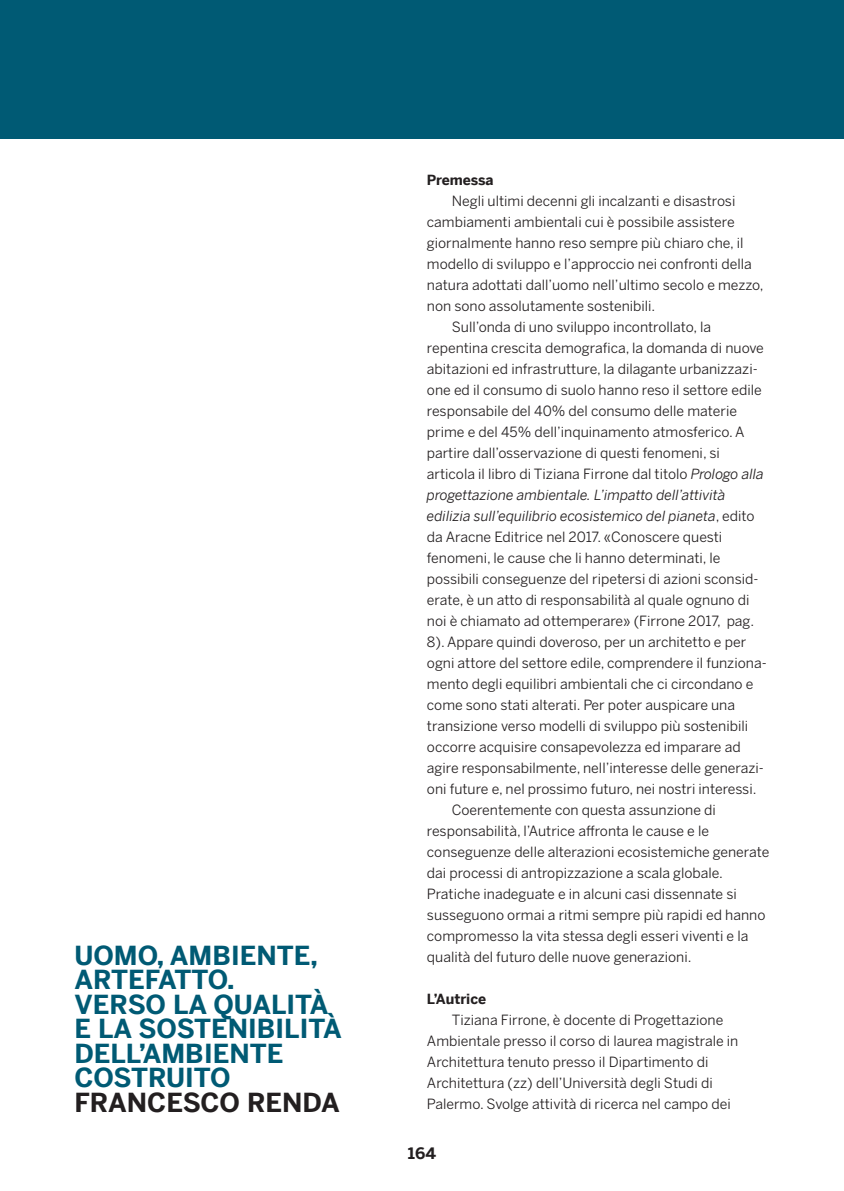
<style>
.page{position:relative;width:844px;height:1191px;background:#fff}
.page>*{position:absolute;margin:0;border:0;box-sizing:border-box;transform-origin:0 0}
.t1{font:700 26.25px/24.5px "Benton Sans";color:#005a74}
.t2{font:700 26.25px "Benton Sans";color:#231f20}
.t3{font:700 15.75px "Benton Sans";color:#231f20}
.t4{font:14px/21px "Benton Sans";color:#231f20}
.t5{font:italic 14px "Benton Sans";color:#231f20}
.t6{font:700 14px "Benton Sans";letter-spacing:-.005em;color:#231f20}
.s1{font-style:italic}
.s2{font-style:normal}
</style>
<div class="page">
<div style="left:0;top:0;width:843px;height:139px;background:#005a74"></div>
<h1 class="t1" style="left:74px;top:943px;width:269px">UOMO, AMBIENTE,<br>ARTEFATTO.<br>VERSO LA QUALITÀ<br>E LA SOSTENIBILITÀ<br>DELL’AMBIENTE<br>COSTRUITO</h1>
<h1 class="t2" style="left:74px;top:1087px;width:267px">FRANCESCO RENDA</h1>
<p class="t6" style="left:427px;top:171px;width:68px">Premessa</p>
<p class="t4" style="left:451px;top:190px;width:285px">Negli ultimi decenni gli incalzanti e disastrosi</p>
<p class="t4" style="left:427px;top:211px;width:309px">cambiamenti ambientali cui è possibile assistere</p>
<p class="t4" style="left:427px;top:232px;width:318px">giornalmente hanno reso sempre più chiaro che, il</p>
<p class="t4" style="left:427px;top:253px;width:326px">modello di sviluppo e l’approccio nei confronti della</p>
<p class="t4" style="left:427px;top:274px;width:338px">natura adottati dall’uomo nell’ultimo secolo e mezzo,</p>
<p class="t4" style="left:427px;top:295px;width:230px">non sono assolutamente sostenibili.</p>
<p class="t4" style="left:451px;top:316px;width:261px">Sull’onda di uno sviluppo incontrollato, la</p>
<p class="t4" style="left:427px;top:337px;width:338px">repentina crescita demografica, la domanda di nuove</p>
<p class="t4" style="left:427px;top:358px;width:332px">abitazioni ed infrastrutture, la dilagante urbanizzazi-</p>
<p class="t4" style="left:427px;top:379px;width:336px">one ed il consumo di suolo hanno reso il settore edile</p>
<p class="t4" style="left:427px;top:400px;width:311px">responsabile del 40% del consumo delle materie</p>
<p class="t4" style="left:427px;top:421px;width:319px">prime e del 45% dell’inquinamento atmosferico. A</p>
<p class="t4" style="left:427px;top:442px;width:294px">partire dall’osservazione di questi fenomeni, si</p>
<p class="t4" style="left:427px;top:463px;width:338px">articola il libro di Tiziana Firrone dal titolo <span class="s1">Prologo alla</span></p>
<p class="t5" style="left:427px;top:486px;width:300px">progettazione ambientale. L’impatto dell’attività</p>
<p class="t5" style="left:427px;top:507px;width:329px">edilizia sull’equilibrio ecosistemico del pianeta<span class="s2">, edito</span></p>
<p class="t4" style="left:427px;top:526px;width:297px">da Aracne Editrice nel 2017. «Conoscere questi</p>
<p class="t4" style="left:427px;top:547px;width:295px">fenomeni, le cause che li hanno determinati, le</p>
<p class="t4" style="left:427px;top:568px;width:333px">possibili conseguenze del ripetersi di azioni sconsid-</p>
<p class="t4" style="left:427px;top:589px;width:324px">erate, è un atto di responsabilità al quale ognuno di</p>
<p class="t4" style="left:427px;top:610px;width:329px">noi è chiamato ad ottemperare» (Firrone 2017, pag.</p>
<p class="t4" style="left:427px;top:631px;width:321px">8). Appare quindi doveroso, per un architetto e per</p>
<p class="t4" style="left:427px;top:652px;width:341px">ogni attore del settore edile, comprendere il funziona-</p>
<p class="t4" style="left:427px;top:673px;width:328px">mento degli equilibri ambientali che ci circondano e</p>
<p class="t4" style="left:427px;top:694px;width:309px">come sono stati alterati. Per poter auspicare una</p>
<p class="t4" style="left:427px;top:715px;width:322px">transizione verso modelli di sviluppo più sostenibili</p>
<p class="t4" style="left:427px;top:736px;width:315px">occorre acquisire consapevolezza ed imparare ad</p>
<p class="t4" style="left:427px;top:757px;width:338px">agire responsabilmente, nell’interesse delle generazi-</p>
<p class="t4" style="left:427px;top:778px;width:331px">oni future e, nel prossimo futuro, nei nostri interessi.</p>
<p class="t4" style="left:451px;top:799px;width:265px">Coerentemente con questa assunzione di</p>
<p class="t4" style="left:427px;top:820px;width:283px">responsabilità, l’Autrice affronta le cause e le</p>
<p class="t4" style="left:427px;top:841px;width:344px">conseguenze delle alterazioni ecosistemiche generate</p>
<p class="t4" style="left:427px;top:862px;width:297px">dai processi di antropizzazione a scala globale.</p>
<p class="t4" style="left:427px;top:883px;width:311px">Pratiche inadeguate e in alcuni casi dissennate si</p>
<p class="t4" style="left:427px;top:904px;width:340px">susseguono ormai a ritmi sempre più rapidi ed hanno</p>
<p class="t4" style="left:427px;top:925px;width:323px">compromesso la vita stessa degli esseri viventi e la</p>
<p class="t4" style="left:427px;top:946px;width:266px">qualità del futuro delle nuove generazioni.</p>
<p class="t6" style="left:427px;top:990px;width:61px">L’Autrice</p>
<p class="t4" style="left:427px;top:1009px;width:313px;text-indent:25px">Tiziana Firrone, è docente di Progettazione Ambientale presso il corso di laurea magistrale in Architettura tenuto presso il Dipartimento di Architettura (zz) dell’Università degli Studi di Palermo. Svolge attività di ricerca nel campo dei</p>
<p class="t3" style="left:408px;top:1144px;width:30px">164</p>
</div>
